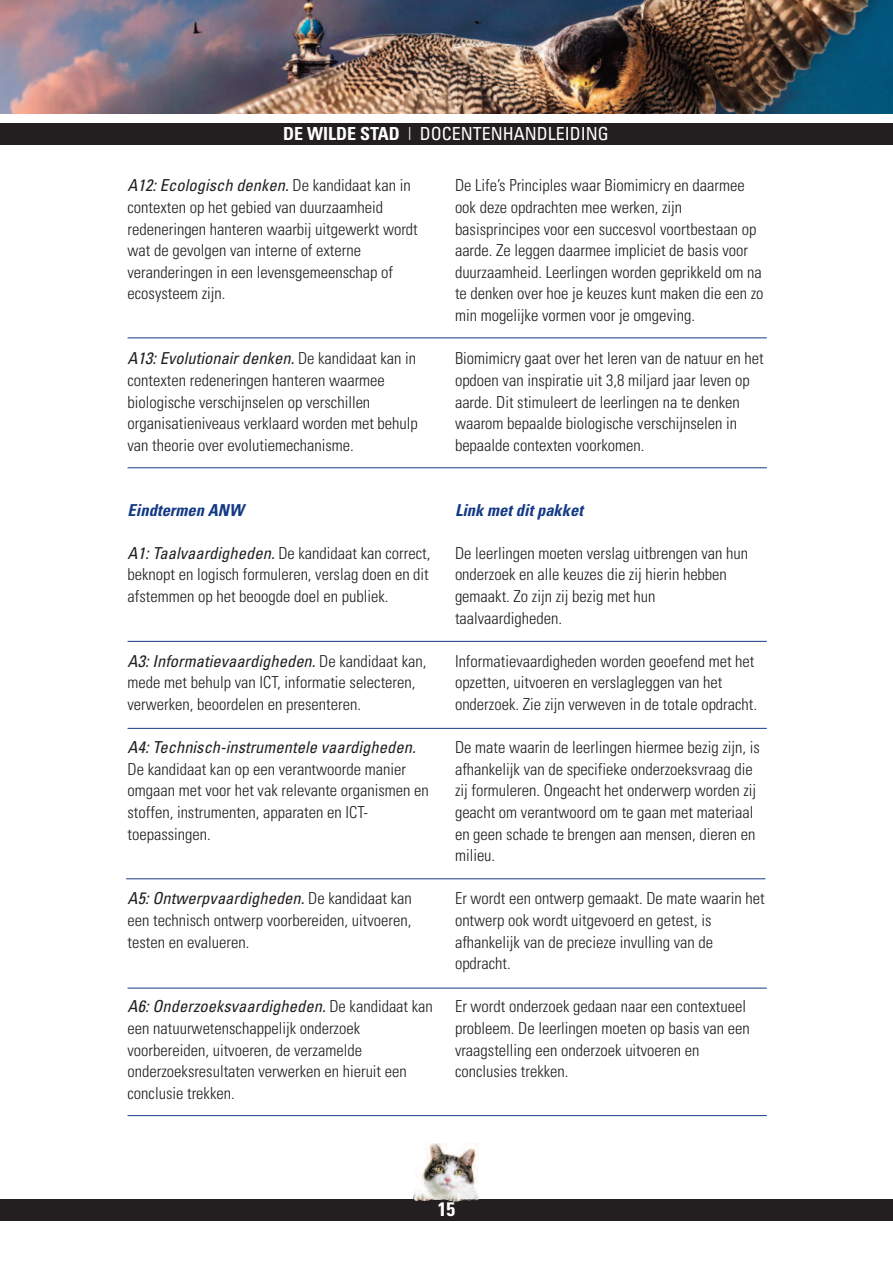
<style>
.page{position:relative;width:893px;height:1263px;background:#fff}
.page>*{position:absolute;margin:0;border:0;box-sizing:border-box;transform-origin:0 0}
.t1{font:700 condensed 19.5px "Univers";color:#fff}
.t2{font:condensed 18px "Univers";color:#fff}
.t3{font:300 condensed 16.5px/21.6px "Univers";color:#231f20}
.t4{font:italic condensed 16.5px "Univers";letter-spacing:.005em;color:#231f20}
.t5{font:italic 700 condensed 16.5px "Univers";letter-spacing:.005em;color:#143a85}
.s1{font-weight:700}
.s2{font-weight:300}
.s3{font-weight:400;font-style:italic}
</style>
<div class="page">
<div style="left:0;top:1199px;width:893px;height:21px;background:#231f20"></div>
<img style="left:0;top:0;width:893px;height:114px">
<div style="left:0;top:123px;width:893px;height:21px;background:#231f20"></div>
<img style="left:413px;top:1143px;width:65px;height:59px">
<hr style="left:128px;top:641px;width:639px;height:1px;background:#143a85">
<hr style="left:128px;top:728px;width:639px;height:1px;background:#143a85">
<hr style="left:126px;top:878px;width:639px;height:1px;background:#143a85">
<hr style="left:128px;top:988px;width:639px;height:1px;background:#143a85">
<hr style="left:128px;top:1115px;width:639px;height:1px;background:#143a85">
<hr style="left:128px;top:467px;width:639px;height:1px;background:#143a85">
<hr style="left:128px;top:338px;width:639px;height:1px;background:#143a85">
<p class="t2" style="left:283px;top:127px;width:327px"><span class="s1">DE WILDE STAD</span> <span class="s2">|</span> DOCENTENHANDLEIDING</p>
<p class="t3" style="left:128px;top:176px;width:292px"><span class="s3">A12: Ecologisch denken.</span> De kandidaat kan in contexten op het gebied van duurzaamheid redeneringen hanteren waarbij uitgewerkt wordt wat de gevolgen van interne of externe veranderingen in een levensgemeenschap of ecosysteem zijn.</p>
<p class="t3" style="left:455px;top:176px;width:310px">De Life’s Principles waar Biomimicry en daarmee ook deze opdrachten mee werken, zijn basisprincipes voor een succesvol voortbestaan op aarde. Ze leggen daarmee impliciet de basis voor duurzaamheid. Leerlingen worden geprikkeld om na te denken over hoe je keuzes kunt maken die een zo min mogelijke vormen voor je omgeving.</p>
<p class="t3" style="left:455px;top:349px;width:310px">Biomimicry gaat over het leren van de natuur en het opdoen van inspiratie uit 3,8 miljard jaar leven op aarde. Dit stimuleert de leerlingen na te denken waarom bepaalde biologische verschijnselen in bepaalde contexten voorkomen.</p>
<p class="t3" style="left:128px;top:349px;width:292px"><span class="s3">A13: Evolutionair denken.</span> De kandidaat kan in contexten redeneringen hanteren waarmee biologische verschijnselen op verschillen organisatieniveaus verklaard worden met behulp van theorie over evolutiemechanisme.</p>
<p class="t5" style="left:128px;top:504px;width:118px">Eindtermen ANW</p>
<p class="t3" style="left:128px;top:543px;width:304px;text-align:justify"><span class="s3">A1: Taalvaardigheden.</span> De kandidaat kan correct, beknopt en logisch formuleren, verslag doen en dit afstemmen op het beoogde doel en publiek.</p>
<p class="t3" style="left:128px;top:651px;width:300px"><span class="s3">A3: Informatievaardigheden.</span> De kandidaat kan, mede met behulp van ICT, informatie selecteren, verwerken, beoordelen en presenteren.</p>
<p class="t4" style="left:128px;top:741px;width:290px">A4: Technisch-instrumentele vaardigheden.</p>
<p class="t3" style="left:128px;top:759px;width:303px">De kandidaat kan op een verantwoorde manier omgaan met voor het vak relevante organismen en stoffen, instrumenten, apparaten en ICT&shy;toepassingen.</p>
<p class="t3" style="left:128px;top:889px;width:286px;text-align:justify"><span class="s3">A5: Ontwerpvaardigheden.</span> De kandidaat kan een technisch ontwerp voorbereiden, uitvoeren, testen en evalueren.</p>
<p class="t3" style="left:128px;top:997px;width:307px"><span class="s3">A6: Onderzoeksvaardigheden.</span> De kandidaat kan een natuurwetenschappelijk onderzoek voorbereiden, uitvoeren, de verzamelde onderzoeksresultaten verwerken en hieruit een conclusie trekken.</p>
<p class="t5" style="left:455px;top:504px;width:130px">Link met dit pakket</p>
<p class="t3" style="left:455px;top:543px;width:295px">De leerlingen moeten verslag uitbrengen van hun onderzoek en alle keuzes die zij hierin hebben gemaakt. Zo zijn zij bezig met hun taalvaardigheden.</p>
<p class="t3" style="left:455px;top:651px;width:304px">Informatievaardigheden worden geoefend met het opzetten, uitvoeren en verslagleggen van het onderzoek. Zie zijn verweven in de totale opdracht.</p>
<p class="t3" style="left:455px;top:738px;width:306px">De mate waarin de leerlingen hiermee bezig zijn, is afhankelijk van de specifieke onderzoeksvraag die zij formuleren. Ongeacht het onderwerp worden zij geacht om verantwoord om te gaan met materiaal en geen schade te brengen aan mensen, dieren en milieu.</p>
<p class="t3" style="left:455px;top:889px;width:311px">Er wordt een ontwerp gemaakt. De mate waarin het ontwerp ook wordt uitgevoerd en getest, is afhankelijk van de precieze invulling van de opdracht.</p>
<p class="t3" style="left:455px;top:997px;width:296px">Er wordt onderzoek gedaan naar een contextueel probleem. De leerlingen moeten op basis van een vraagstelling een onderzoek uitvoeren en conclusies trekken.</p>
<p class="t1" style="left:438px;top:1202px;width:19px">15</p>
</div>
